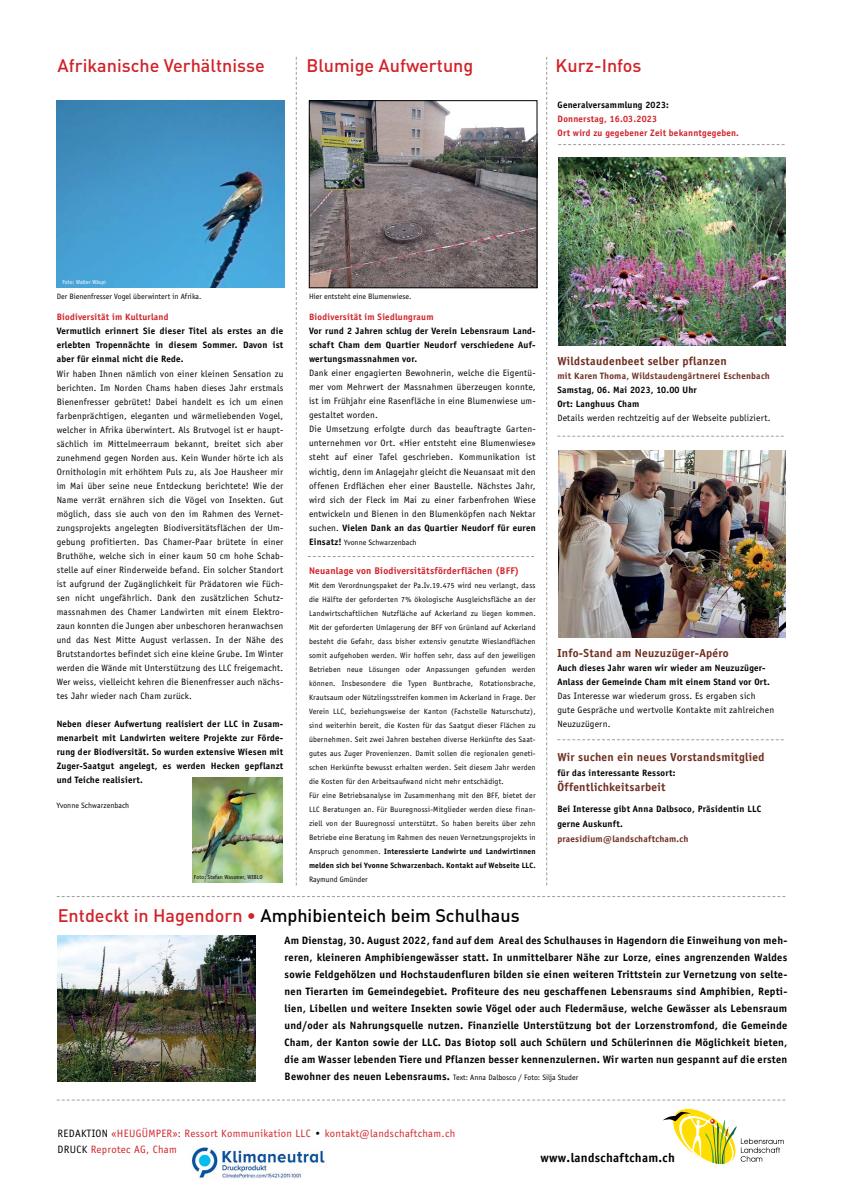
<style>
.page{position:relative;width:842px;height:1191px;background:#fff}
.page>*{position:absolute;margin:0;border:0;box-sizing:border-box;transform-origin:0 0}
.t1{font:500 18px "DIN";color:#d12229}
.t2{font:500 18px "DIN";color:#000}
.t3{font:700 13px "Officina Sans";letter-spacing:.025em;color:#000}
.t4{font:700 12px "Officina Sans";letter-spacing:.025em;color:#702d1f}
.t5{font:700 11px/17px "Officina Sans";letter-spacing:.025em;color:#000;text-align:justify}
.t6{font:11px/16px "Officina Sans";letter-spacing:.03em;color:#d12229}
.t7{font:700 10px "Officina Sans";letter-spacing:.025em;color:#d12229}
.t8{font:9.5px/14px "Officina Sans";letter-spacing:.025em;color:#000}
.t9{font:700 9.5px/14px "Officina Sans";letter-spacing:.025em;color:#000;text-align:justify}
.t10{font:700 9.5px/14px "Officina Sans";letter-spacing:.025em;color:#d12229}
.t11{font:700 9.5px "Officina Sans";letter-spacing:.025em;color:#702d1f}
.t12{font:8px/14px "Officina Sans";letter-spacing:.025em;color:#000}
.t13{font:8px "Officina Sans";letter-spacing:.005em;color:#000}
.t14{font:6px "Officina Sans";letter-spacing:.005em;color:#000}
.t15{font:6px "Officina Sans";letter-spacing:.005em;color:#fff}
.s1{font-weight:700}
.s2{font-weight:700;font-size:9.5px}
.s3{color:#d12229}
.s4{font-weight:700;font-size:11px}
.s5{color:#000}
</style>
<div class="page">
<svg style="left:663px;top:1108px;width:121px;height:57px"></svg>
<svg style="left:57px;top:896px;width:728px;height:1px"></svg>
<img style="left:58px;top:935px;width:198px;height:146px">
<svg style="left:57px;top:1099px;width:728px;height:1px"></svg>
<svg style="left:546px;top:57px;width:1px;height:828px"></svg>
<svg style="left:308px;top:556px;width:226px;height:1px"></svg>
<img style="left:191px;top:1147px;width:134px;height:32px">
<svg style="left:296px;top:57px;width:1px;height:828px"></svg>
<img style="left:57px;top:101px;width:227px;height:187px">
<img style="left:558px;top:158px;width:228px;height:187px">
<svg style="left:558px;top:144px;width:226px;height:1px"></svg>
<svg style="left:557px;top:436px;width:227px;height:1px"></svg>
<img style="left:558px;top:450px;width:228px;height:187px">
<svg style="left:557px;top:739px;width:227px;height:1px"></svg>
<img style="left:311px;top:102px;width:224px;height:184px">
<div style="left:309px;top:100px;width:228px;height:188px;border:1px solid #000"></div>
<img style="left:192px;top:777px;width:91px;height:105px">
<h1 class="t1" style="left:58px;top:54px;width:209px">Afrikanische Verhältnisse</h1>
<h1 class="t1" style="left:306px;top:54px;width:168px">Blumige Aufwertung</h1>
<h1 class="t1" style="left:556px;top:54px;width:87px">Kurz-Infos</h1>
<p class="t9" style="left:558px;top:97px;width:113px">Generalversammlung 2023:</p>
<p class="t10" style="left:558px;top:111px;width:183px">Donnerstag, 16.03.2023<br>Ort wird zu gegebener Zeit bekanntgegeben.</p>
<p class="t15" style="left:62px;top:279px;width:45px">Foto: Walter Wäspi</p>
<p class="t13" style="left:57px;top:292px;width:146px">Der Bienenfresser Vogel überwintert in Afrika.</p>
<p class="t10" style="left:57px;top:310px;width:113px">Biodiversität im Kulturland</p>
<p class="t9" style="left:57px;top:324px;width:228px">Vermutlich erinnert Sie dieser Titel als erstes an die erlebten Tropennächte in diesem Sommer. Davon ist aber für einmal nicht die Rede.</p>
<p class="t8" style="left:57px;top:366px;width:228px;text-align:justify">Wir haben Ihnen nämlich von einer kleinen Sensation zu berichten. Im Norden Chams haben dieses Jahr erstmals Bienenfresser gebrütet! Dabei handelt es ich um einen farbenprächtigen, eleganten und wärmeliebenden Vogel, welcher in Afrika überwintert. Als Brutvogel ist er haupt&shy;sächlich im Mittelmeerraum bekannt, breitet sich aber zunehmend gegen Norden aus. Kein Wunder hörte ich als Ornithologin mit erhöhtem Puls zu, als Joe Hausheer mir im Mai über seine neue Entdeckung berichtete! Wie der Name verrät ernähren sich die Vögel von Insekten. Gut möglich, dass sie auch von den im Rahmen des Vernet&shy;zungsprojekts angelegten Biodiversitätsflächen der Um&shy;gebung profitierten. Das Chamer-Paar brütete in einer Bruthöhe, welche sich in einer kaum 50 cm hohe Schab&shy;stelle auf einer Rinderweide befand. Ein solcher Standort ist aufgrund der Zugänglichkeit für Prädatoren wie Füch&shy;sen nicht ungefährlich. Dank den zusätzlichen Schutz&shy;massnahmen des Chamer Landwirten mit einem Elektro&shy;zaun konnten die Jungen aber unbeschoren heranwachsen und das Nest Mitte August verlassen. In der Nähe des Brutstandortes befindet sich eine kleine Grube. Im Winter werden die Wände mit Unterstützung des LLC freigemacht.<br>Wer weiss, vielleicht kehren die Bienenfresser auch nächs&shy;tes Jahr wieder nach Cham zurück.</p>
<p class="t9" style="left:57px;top:716px;width:228px">Neben dieser Aufwertung realisiert der LLC in Zusam&shy;menarbeit mit Landwirten weitere Projekte zur Förde&shy;rung der Biodiversität. So wurden extensive Wiesen mit Zuger-Saatgut angelegt, es werden Hecken gepflanzt und Teiche realisiert.</p>
<p class="t13" style="left:57px;top:800px;width:74px">Yvonne Schwarzenbach</p>
<p class="t14" style="left:194px;top:874px;width:70px">Foto: Stefan Wassmer, WIBLO</p>
<p class="t13" style="left:309px;top:292px;width:104px">Hier entsteht eine Blumenwiese.</p>
<p class="t10" style="left:309px;top:310px;width:126px">Biodiversität im Siedlungraum</p>
<p class="t9" style="left:309px;top:324px;width:228px">Vor rund 2 Jahren schlug der Verein Lebensraum Land&shy;schaft Cham dem Quartier Neudorf verschiedene Auf&shy;wertungsmassnahmen vor.</p>
<p class="t8" style="left:309px;top:366px;width:228px">Dank einer engagierten Bewohnerin, welche die Eigentü&shy;mer vom Mehrwert der Massnahmen überzeugen konnte, ist im Frühjahr eine Rasenfläche in eine Blumenwiese um&shy;gestaltet worden.<br>Die Umsetzung erfolgte durch das beauftragte Garten&shy;unternehmen vor Ort. «Hier entsteht eine Blumenwiese» steht auf einer Tafel geschrieben. Kommunikation ist wichtig, denn im Anlagejahr gleicht die Neuansaat mit den offenen Erdflächen eher einer Baustelle. Nächstes Jahr, wird sich der Fleck im Mai zu einer farbenfrohen Wiese entwickeln und Bienen in den Blumenköpfen nach Nektar suchen. <span class="s1">Vielen Dank an das Quartier Neudorf für euren</span></p>
<p class="t13" style="left:309px;top:537px;width:109px"><span class="s2">Einsatz!</span> Yvonne Schwarzenbach</p>
<p class="t7" style="left:309px;top:564px;width:212px">Neuanlage von Biodiversitätsförderflächen (BFF)</p>
<p class="t12" style="left:309px;top:578px;width:228px">Mit dem Verordnungspaket der Pa.Iv.19.475 wird neu verlangt, dass die Hälfte der geforderten 7% ökologische Ausgleichsfläche an der Landwirtschaftlichen Nutzfläche auf Ackerland zu liegen kommen.<br>Mit der geforderten Umlagerung der BFF von Grünland auf Ackerland besteht die Gefahr, dass bisher extensiv genutzte Wieslandflächen somit aufgehoben werden. Wir hoffen sehr, dass auf den jeweiligen Betrieben neue Lösungen oder Anpassungen gefunden werden können. Insbesondere die Typen Buntbrache, Rotationsbrache, Krautsaum oder Nützlingsstreifen kommen im Ackerland in Frage. Der Verein LLC, beziehungsweise der Kanton (Fachstelle Naturschutz), sind weiterhin bereit, die Kosten für das Saatgut dieser Flächen zu übernehmen. Seit zwei Jahren bestehen diverse Herkünfte des Saat&shy;gutes aus Zuger Provenienzen. Damit sollen die regionalen geneti&shy;schen Herkünfte bewusst erhalten werden. Seit diesem Jahr werden die Kosten für den Arbeitsaufwand nicht mehr entschädigt.<br>Für eine Betriebsanalyse im Zusammenhang mit den BFF, bietet der LLC Beratungen an. Für Buuregnossi-Mitglieder werden diese finan&shy;ziell von der Buuregnossi unterstützt. So haben bereits über zehn Betriebe eine Beratung im Rahmen des neuen Vernetzungsprojekts in Anspruch genommen. <span class="s1">Interessierte Landwirte und Landwirtinnen melden sich bei Yvonne Schwarzenbach. Kontakt auf Webseite LLC.</span></p>
<p class="t13" style="left:309px;top:875px;width:60px">Raymund Gmünder</p>
<p class="t4" style="left:557px;top:354px;width:171px">Wildstaudenbeet selber pflanzen</p>
<p class="t11" style="left:557px;top:370px;width:214px">mit Karen Thoma, Wildstaudengärtnerei Eschenbach</p>
<p class="t9" style="left:557px;top:383px;width:141px">Samstag, 06. Mai 2023, 10.00 Uhr<br>Ort: Langhuus Cham</p>
<p class="t8" style="left:557px;top:411px;width:215px">Details werden rechtzeitig auf der Webseite publiziert.</p>
<p class="t4" style="left:557px;top:646px;width:173px">Info-Stand am Neuzuzüger-Apéro</p>
<p class="t9" style="left:557px;top:661px;width:214px">Auch dieses Jahr waren wir wieder am Neuzuzüger-<br>Anlass der Gemeinde Cham mit einem Stand vor Ort.</p>
<p class="t8" style="left:557px;top:689px;width:218px">Das Interesse war wiederum gross. Es ergaben sich gute Gespräche und wertvolle Kontakte mit zahlreichen<br>Neuzuzügern.</p>
<p class="t4" style="left:557px;top:750px;width:209px">Wir suchen ein neues Vorstandsmitglied</p>
<p class="t9" style="left:557px;top:766px;width:120px">für das interessante Ressort:</p>
<p class="t4" style="left:557px;top:780px;width:110px">Öffentlichkeitsarbeit</p>
<p class="t9" style="left:557px;top:801px;width:205px;line-height:15px">Bei Interesse gibt Anna Dalbsoco, Präsidentin LLC gerne Auskunft.</p>
<p class="t11" style="left:557px;top:833px;width:133px">praesidium@landschaftcham.ch</p>
<h1 class="t2" style="left:58px;top:904px;width:463px"><span class="s3">Entdeckt in Hagendorn •</span> Amphibienteich beim Schulhaus</h1>
<p class="t5" style="left:285px;top:932px;width:504px">Am Dienstag, 30. August 2022, fand auf dem Areal des Schulhauses in Hagendorn die Einweihung von meh&shy;reren, kleineren Amphibiengewässer statt. In unmittelbarer Nähe zur Lorze, eines angrenzenden Waldes sowie Feldgehölzen und Hochstaudenfluren bilden sie einen weiteren Trittstein zur Vernetzung von selte&shy;nen Tierarten im Gemeindegebiet. Profiteure des neu geschaffenen Lebensraums sind Amphibien, Repti&shy;lien, Libellen und weitere Insekten sowie Vögel oder auch Fledermäuse, welche Gewässer als Lebensraum und/oder als Nahrungsquelle nutzen. Finanzielle Unterstützung bot der Lorzenstromfond, die Gemeinde Cham, der Kanton sowie der LLC. Das Biotop soll auch Schülern und Schülerinnen die Möglichkeit bieten, die am Wasser lebenden Tiere und Pflanzen besser kennenzulernen. Wir warten nun gespannt auf die ersten</p>
<p class="t13" style="left:285px;top:1073px;width:295px"><span class="s4">Bewohner des neuen Lebensraums.</span> Text: Anna Dalbosco / Foto: Silja Studer</p>
<p class="t6" style="left:58px;top:1125px;width:399px"><span class="s5">REDAKTION</span> «HEUGÜMPER»: Ressort Kommunikation LLC <span class="s5">•</span> kontakt@landschaftcham.ch<br><span class="s5">DRUCK</span> Reprotec AG, Cham</p>
<h2 class="t3" style="left:540px;top:1149px;width:136px">www.landschaftcham.ch</h2>
</div>
